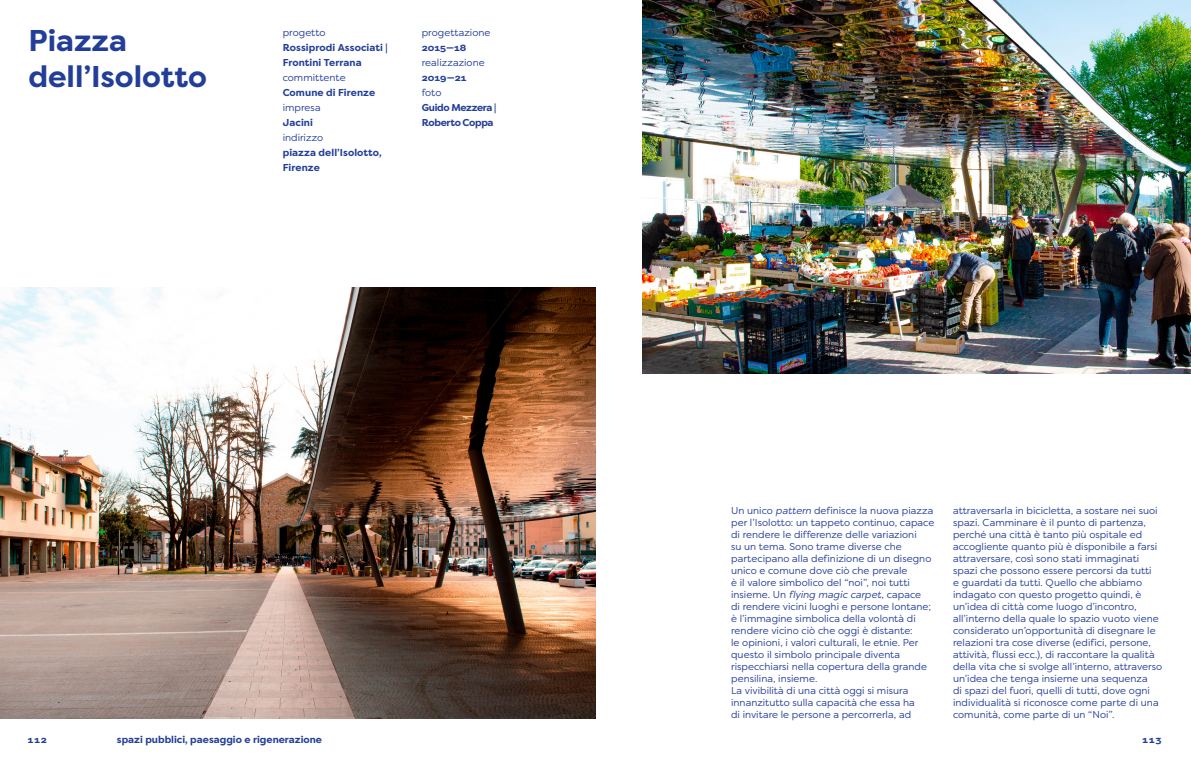
<style>
.page{position:relative;width:1191px;height:766px;background:#fff}
.page>*{position:absolute;margin:0;border:0;box-sizing:border-box;transform-origin:0 0}
.Titolo{font:700 30px "Filson Pro";color:#233e98}
.Testo_corrente{font:10px/12px "Filson Pro";letter-spacing:.005em;color:#233e98}
.Testo_corrente-2{font:700 10px/15px "Filson Pro";color:#233e98}
.Testo_corrente-3{font:700 10px "Filson Pro";letter-spacing:-.035em;color:#233e98}
.Testo_corrente-4{font:700 10px "Filson Pro";letter-spacing:-.03em;color:#233e98}
.s1{font-style:italic}
</style>
<div class="page">
<img style="left:0;top:287px;width:595px;height:431px">
<img style="left:642px;top:0;width:549px;height:373px">
<p class="Titolo" style="left:28px;top:21px;width:100px">Piazza</p>
<p class="Titolo" style="left:28px;top:57px;width:180px">dell’Isolotto</p>
<p class="Testo_corrente" style="left:283px;top:26px;width:44px">progetto</p>
<p class="Testo_corrente-2" style="left:283px;top:40px;width:106px">Rossiprodi Associati |<br>Frontini Terrana</p>
<p class="Testo_corrente" style="left:283px;top:71px;width:64px">committente</p>
<p class="Testo_corrente-2" style="left:283px;top:85px;width:94px">Comune di Firenze</p>
<p class="Testo_corrente" style="left:283px;top:101px;width:39px">impresa</p>
<p class="Testo_corrente-2" style="left:283px;top:115px;width:32px">Jacini</p>
<p class="Testo_corrente" style="left:283px;top:131px;width:42px">indirizzo</p>
<p class="Testo_corrente-2" style="left:283px;top:145px;width:101px">piazza dell’Isolotto,</p>
<p class="Testo_corrente-2" style="left:283px;top:160px;width:39px">Firenze</p>
<p class="Testo_corrente" style="left:422px;top:26px;width:70px">progettazione</p>
<p class="Testo_corrente-2" style="left:422px;top:40px;width:46px">2015—18</p>
<p class="Testo_corrente" style="left:422px;top:56px;width:64px">realizzazione</p>
<p class="Testo_corrente-2" style="left:422px;top:70px;width:46px">2019—21</p>
<p class="Testo_corrente" style="left:422px;top:86px;width:21px">foto</p>
<p class="Testo_corrente-3" style="left:422px;top:101px;width:76px">Guido Mezzera |</p>
<p class="Testo_corrente-4" style="left:422px;top:116px;width:73px">Roberto Coppa</p>
<p class="Testo_corrente" style="left:731px;top:503px;width:205px">Un unico <span class="s1">pattern</span> definisce la nuova piazza per l’Isolotto: un tappeto continuo, capace di rendere le differenze delle variazioni<br>su un tema. Sono trame diverse che partecipano alla definizione di un disegno unico e comune dove ciò che prevale<br>è il valore simbolico del “noi”, noi tutti insieme. Un <span class="s1">flying magic carpet</span>, capace<br>di rendere vicini luoghi e persone lontane; è l’immagine simbolica della volontà di rendere vicino ciò che oggi è distante:<br>le opinioni, i valori culturali, le etnie. Per questo il simbolo principale diventa rispecchiarsi nella copertura della grande pensilina, insieme.</p>
<p class="Testo_corrente" style="left:731px;top:683px;width:185px">La vivibilità di una città oggi si misura innanzitutto sulla capacità che essa ha di invitare le persone a percorrerla, ad</p>
<p class="Testo_corrente" style="left:953px;top:503px;width:211px">attraversarla in bicicletta, a sostare nei suoi spazi. Camminare è il punto di partenza, perché una città è tanto più ospitale ed accogliente quanto più è disponibile a farsi attraversare, così sono stati immaginati spazi che possono essere percorsi da tutti<br>e guardati da tutti. Quello che abbiamo indagato con questo progetto quindi, è un’idea di città come luogo d’incontro, all’interno della quale lo spazio vuoto viene considerato un’opportunità di disegnare le relazioni tra cose diverse (edifici, persone, attività, flussi ecc.), di raccontare la qualità della vita che si svolge all’interno, attraverso un’idea che tenga insieme una sequenza<br>di spazi del fuori, quelli di tutti, dove ogni individualità si riconosce come parte di una comunità, come parte di un “Noi”.</p>
<p class="Testo_corrente-2" style="left:117px;top:731px;width:207px">spazi pubblici, paesaggio e rigenerazione</p>
<p class="Testo_corrente-2" style="left:27px;top:731px;width:21px">112</p>
<p class="Testo_corrente-2" style="left:1141px;top:731px;width:21px">113</p>
</div>
